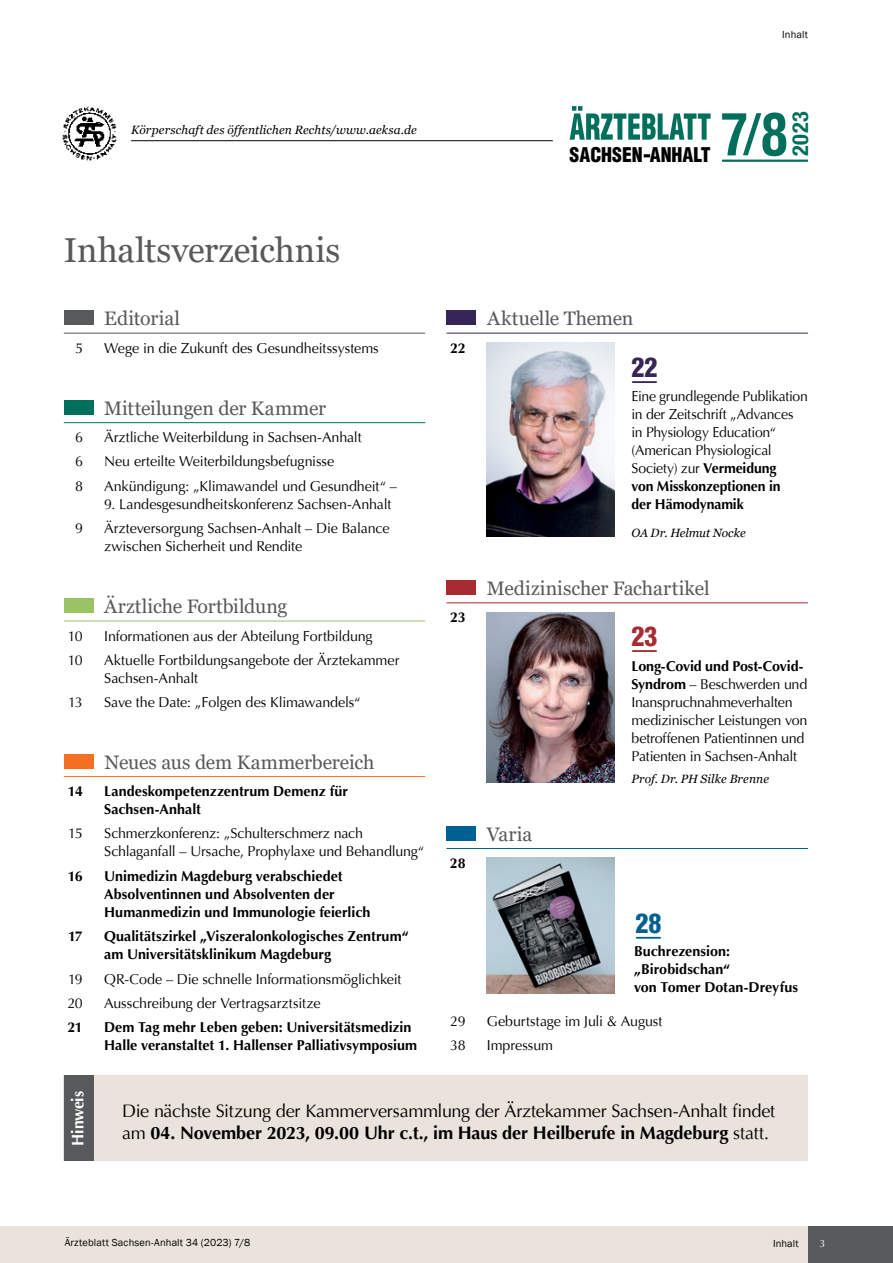
<style>
.page{position:relative;width:893px;height:1263px;background:#fff}
.page>*{position:absolute;margin:0;border:0;box-sizing:border-box;transform-origin:0 0}
.t1{font:700 condensed 57px "Helvetica LT";color:#006f5b}
.t2{font:34.5px "Georgia";letter-spacing:-.005em;color:#58595b}
.t3{font:900 condensed 26.1px "Helvetica LT";color:#a72c31}
.t4{font:900 condensed 26.1px "Helvetica LT";color:#382558}
.t5{font:900 condensed 26.1px "Helvetica LT";color:#005f93}
.t6{font:700 condensed 22.05px "Helvetica Neue LT Std";color:#006f5b}
.t7{font:900 condensed 19.8px "Helvetica LT";color:#000}
.t8{font:19.5px "Georgia";letter-spacing:-.005em;color:#58595b}
.t9{font:18px/22.5px "Optima";letter-spacing:-.015em;color:#000}
.t10{font:700 16.5px "Optima";letter-spacing:-.015em;color:#fff;scale:.95 1}
.t11{font:14.25px/18px "Optima";letter-spacing:-.01em;color:#000}
.t12{font:700 14.25px/18px "Optima";letter-spacing:.005em;color:#000}
.t13{font:italic 12px "Georgia";letter-spacing:.01em;color:#000}
.t14{font:10.5px "Franklin Gothic";letter-spacing:.015em;color:#000}
.t15{font:10.5px "Optima";color:#fff}
.s1{font-size:49.95px}
.s2{font-weight:700}
</style>
<div class="page">
<div style="left:0;top:1226px;width:893px;height:37px;background:#e9e3dc"></div>
<div style="left:808px;top:1226px;width:85px;height:37px;background:#58595b"></div>
<hr style="left:64px;top:333px;width:361px;height:1px;background:#58595b">
<div style="left:64px;top:310px;width:30px;height:15px;background:#58595b"></div>
<hr style="left:446px;top:602px;width:362px;height:1px;background:#a72c31">
<div style="left:446px;top:580px;width:30px;height:15px;background:#a72c31"></div>
<hr style="left:632px;top:650px;width:25px;height:2px;background:#a72c31">
<img style="left:487px;top:612px;width:127px;height:170px">
<hr style="left:64px;top:776px;width:361px;height:1px;background:#f36f21">
<div style="left:64px;top:754px;width:30px;height:15px;background:#f36f21"></div>
<hr style="left:64px;top:422px;width:361px;height:1px;background:#006f5b">
<div style="left:64px;top:400px;width:30px;height:15px;background:#006f5b"></div>
<hr style="left:64px;top:621px;width:361px;height:1px;background:#9ac364">
<div style="left:64px;top:598px;width:30px;height:15px;background:#9ac364"></div>
<svg style="left:570px;top:106px;width:141px;height:34px"></svg>
<hr style="left:722px;top:160px;width:86px;height:2px;background:#006f5b">
<img style="left:62px;top:106px;width:55px;height:55px">
<hr style="left:131px;top:140px;width:422px;height:1px;background:#000">
<hr style="left:446px;top:333px;width:362px;height:1px;background:#382558">
<div style="left:446px;top:310px;width:30px;height:15px;background:#382558"></div>
<img style="left:487px;top:343px;width:127px;height:194px">
<hr style="left:632px;top:381px;width:25px;height:2px;background:#382558">
<hr style="left:636px;top:937px;width:25px;height:2px;background:#005f93">
<hr style="left:446px;top:848px;width:362px;height:1px;background:#005f93">
<div style="left:446px;top:826px;width:30px;height:15px;background:#005f93"></div>
<img style="left:487px;top:857px;width:127px;height:136px">
<div style="left:64px;top:1076px;width:744px;height:85px;background:#e9e3dc"></div>
<div style="left:64px;top:1076px;width:30px;height:85px;background:#58595b"></div>
<p class="t13" style="left:131px;top:122px;width:287px">Körperschaft des öffentlichen Rechts/www.aeksa.de</p>
<p class="t14" style="left:782px;top:28px;width:27px">Inhalt</p>
<h3 class="t7" style="left:570px;top:142px;width:142px">SACHSEN-ANHALT</h3>
<h3 class="t6" style="left:787px;top:156px;width:47px;rotate:-90deg">2023</h3>
<h1 class="t1" style="left:720px;top:99px;width:70px">7<span class="s1">/</span>8</h1>
<h2 class="t2" style="left:64px;top:229px;width:278px">Inhaltsverzeichnis</h2>
<h3 class="t8" style="left:104px;top:307px;width:77px">Editorial</h3>
<p class="t11" style="left:75px;top:339px;width:9px">5</p>
<p class="t11" style="left:104px;top:339px;width:276px">Wege in die Zukunft des Gesundheitssystems</p>
<h3 class="t8" style="left:104px;top:396px;width:224px">Mitteilungen der Kammer</h3>
<p class="t11" style="left:75px;top:428px;width:9px">6</p>
<p class="t11" style="left:104px;top:428px;width:259px">Ärztliche Weiterbildung in Sachsen-Anhalt</p>
<p class="t11" style="left:75px;top:453px;width:9px">6</p>
<p class="t11" style="left:104px;top:453px;width:232px">Neu erteilte Weiterbildungsbefugnisse</p>
<p class="t11" style="left:75px;top:477px;width:9px">8</p>
<p class="t11" style="left:104px;top:477px;width:294px">Ankündigung: „Klimawandel und Gesundheit“ –</p>
<p class="t11" style="left:104px;top:495px;width:289px">9. Landesgesundheitskonferenz Sachsen-Anhalt</p>
<p class="t11" style="left:75px;top:519px;width:9px">9</p>
<p class="t11" style="left:104px;top:519px;width:287px">Ärzteversorgung Sachsen-Anhalt – Die Balance zwischen Sicherheit und Rendite</p>
<h3 class="t8" style="left:104px;top:595px;width:185px">Ärztliche Fortbildung</h3>
<p class="t11" style="left:68px;top:627px;width:16px">10</p>
<p class="t11" style="left:104px;top:627px;width:270px">Informationen aus der Abteilung Fortbildung</p>
<p class="t11" style="left:68px;top:651px;width:16px">10</p>
<p class="t11" style="left:104px;top:651px;width:297px">Aktuelle Fortbildungsangebote der Ärztekammer<br>Sachsen-Anhalt</p>
<p class="t11" style="left:68px;top:694px;width:16px">13</p>
<p class="t11" style="left:104px;top:694px;width:258px">Save the Date: „Folgen des Klimawandels“</p>
<h3 class="t8" style="left:105px;top:750px;width:271px">Neues aus dem Kammerbereich</h3>
<p class="t12" style="left:68px;top:782px;width:16px">14</p>
<p class="t12" style="left:104px;top:782px;width:245px">Landeskompetenzzentrum Demenz für<br>Sachsen-Anhalt</p>
<p class="t11" style="left:68px;top:825px;width:16px">15</p>
<p class="t11" style="left:104px;top:825px;width:322px">Schmerzkonferenz: „Schulterschmerz nach<br>Schlaganfall – Ursache, Prophylaxe und Behandlung“</p>
<p class="t12" style="left:68px;top:867px;width:17px">16</p>
<p class="t12" style="left:104px;top:867px;width:268px">Unimedizin Magdeburg verabschiedet<br>Absolventinnen und Absolventen der<br>Humanmedizin und Immunologie feierlich</p>
<p class="t12" style="left:68px;top:927px;width:16px">17</p>
<p class="t12" style="left:104px;top:927px;width:306px">Qualitätszirkel „Viszeralonkologisches Zentrum“ am Universitätsklinikum Magdeburg</p>
<p class="t11" style="left:68px;top:970px;width:16px">19</p>
<p class="t11" style="left:104px;top:970px;width:299px">QR-Code – Die schnelle Informationsmöglichkeit</p>
<p class="t11" style="left:67px;top:994px;width:17px">20</p>
<p class="t11" style="left:104px;top:994px;width:218px">Ausschreibung der Vertragsarztsitze</p>
<p class="t12" style="left:67px;top:1019px;width:17px">21</p>
<p class="t12" style="left:104px;top:1019px;width:314px">Dem Tag mehr Leben geben: Universitätsmedizin<br>Halle veranstaltet 1. Hallenser Palliativsymposium</p>
<p class="t12" style="left:450px;top:339px;width:17px">22</p>
<p class="t12" style="left:450px;top:609px;width:17px">23</p>
<p class="t12" style="left:450px;top:854px;width:17px">28</p>
<h3 class="t8" style="left:487px;top:307px;width:148px">Aktuelle Themen</h3>
<h3 class="t4" style="left:631px;top:351px;width:28px">22</h3>
<p class="t11" style="left:631px;top:388px;width:178px">Eine grundlegende Publikation in der Zeitschrift „Advances in Physiology Education“ (American Physiological<br>Society) zur <span class="s2">Vermeidung<br>von Misskonzeptionen in<br>der Hämodynamik</span></p>
<p class="t13" style="left:631px;top:525px;width:116px">OA Dr. Helmut Nocke</p>
<h3 class="t8" style="left:487px;top:576px;width:224px">Medizinischer Fachartikel</h3>
<h3 class="t3" style="left:631px;top:620px;width:28px">23</h3>
<h3 class="t8" style="left:487px;top:822px;width:47px">Varia</h3>
<p class="t11" style="left:631px;top:657px;width:177px"><span class="s2">Long-Covid und Post-Covid-<br>Syndrom</span> – Beschwerden und<br>Inanspruchnahmeverhalten medizinischer Leistungen von betroffenen Patientinnen und<br>Patienten in Sachsen-Anhalt</p>
<p class="t13" style="left:631px;top:771px;width:139px">Prof. Dr. PH Silke Brenne</p>
<h3 class="t5" style="left:635px;top:906px;width:28px">28</h3>
<p class="t12" style="left:634px;top:942px;width:166px">Buchrezension: „Birobidschan“<br>von Tomer Dotan-Dreyfus</p>
<p class="t11" style="left:450px;top:1012px;width:17px">29</p>
<p class="t11" style="left:487px;top:1012px;width:177px">Geburtstage im Juli &amp; August</p>
<p class="t11" style="left:450px;top:1037px;width:17px">38</p>
<p class="t11" style="left:487px;top:1037px;width:68px">Impressum</p>
<p class="t10" style="left:67px;top:1145px;width:59px;rotate:-90deg">Hinweis</p>
<p class="t9" style="left:122px;top:1100px;width:655px">Die nächste Sitzung der Kammerversammlung der Ärztekammer Sachsen-Anhalt findet am <span class="s2">04. November 2023, 09.00 Uhr c.t., im Haus der Heilberufe in Magdeburg</span> statt.</p>
<p class="t14" style="left:65px;top:1236px;width:187px">Ärzteblatt Sachsen-Anhalt 34 (2023) 7/8</p>
<p class="t15" style="left:819px;top:1237px;width:7px">3</p>
<p class="t14" style="left:773px;top:1237px;width:27px">Inhalt</p>
</div>
